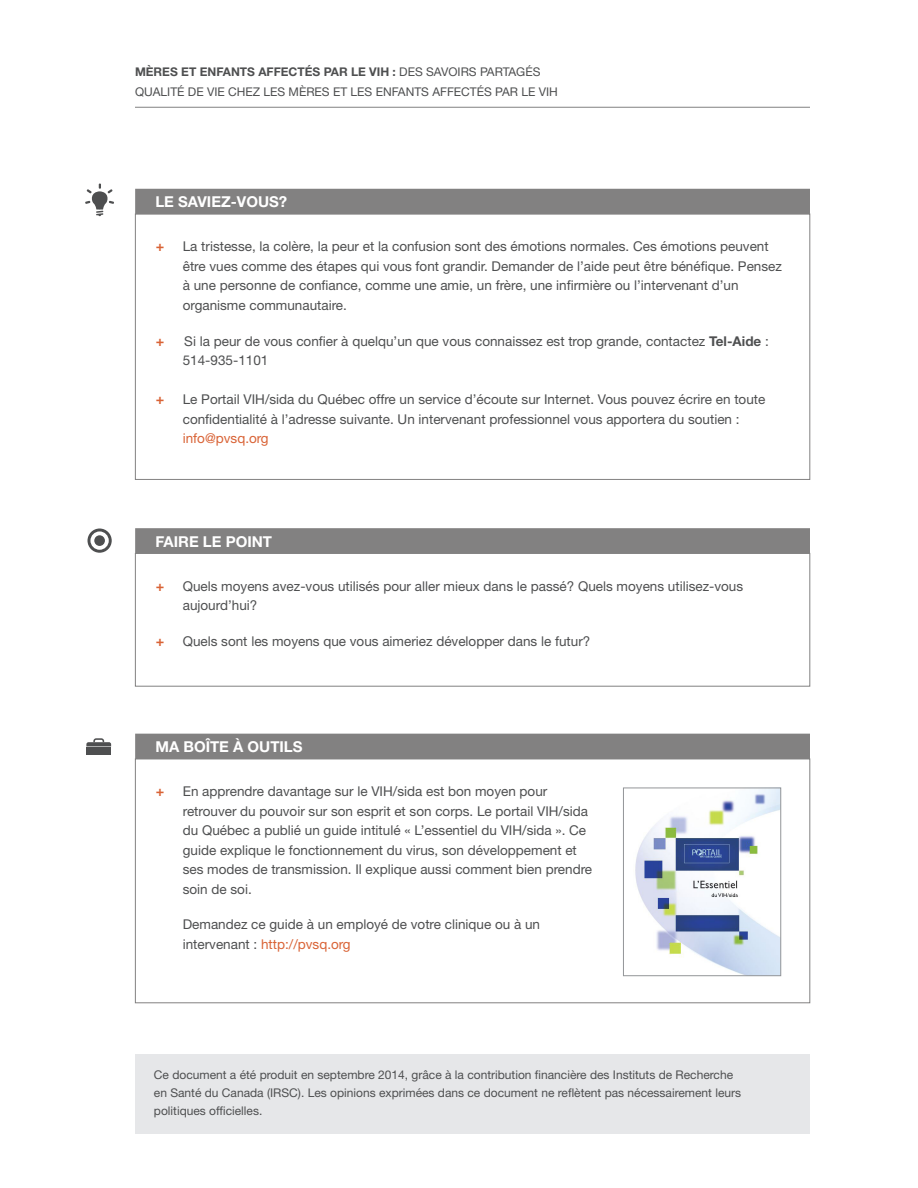
<style>
.page{position:relative;width:918px;height:1188px;background:#fff}
.page>*{position:absolute;margin:0;border:0;box-sizing:border-box;transform-origin:0 0}
.t1{font:700 15px "Helvetica Neue LT Std";color:#fff}
.Texte_courant{font:700 14.25px "Helvetica Neue LT Std";color:#d96336}
.Texte_courant-2{font:13.5px/19.5px "Helvetica Neue LT Std";color:#4e4f50}
.Texte_courant-3{font:13.5px "Helvetica Neue LT Std";color:#d96336}
.t2{font:12px/18px "Helvetica Neue LT Std";color:#4e4f50}
.s1{font-weight:700}
.s2{color:#4e4f50}
</style>
<div class="page">
<hr style="left:135px;top:107px;width:675px;height:1px;background:#828181">
<div style="left:135px;top:214px;width:675px;height:266px;border:1px solid #828181"></div>
<div style="left:135px;top:189px;width:675px;height:25px;background:#828181"></div>
<div style="left:135px;top:528px;width:675px;height:26px;background:#828181"></div>
<svg style="left:85px;top:184px;width:29px;height:32px"></svg>
<div style="left:135px;top:759px;width:675px;height:244px;border:1px solid #828181"></div>
<div style="left:135px;top:734px;width:675px;height:25px;background:#828181"></div>
<div style="left:86px;top:747px;width:25px;height:8px;background:#4e4f50"></div>
<svg style="left:86px;top:738px;width:25px;height:8px"></svg>
<img style="left:635px;top:790px;width:144px;height:184px">
<div style="left:623px;top:788px;width:158px;height:188px;border:1px solid #939598"></div>
<svg style="left:88px;top:529px;width:24px;height:24px"></svg>
<div style="left:94px;top:535px;width:11px;height:11px;background:#4e4f50;border-radius:50%"></div>
<div style="left:135px;top:1054px;width:675px;height:80px;background:#e6e7e9"></div>
<p class="t2" style="left:135px;top:62px;width:424px;line-height:19.5px"><span class="s1">MÈRES ET ENFANTS AFFECTÉS PAR LE VIH :</span> DES SAVOIRS PARTAGÉS<br>QUALITÉ DE VIE CHEZ LES MÈRES ET LES ENFANTS AFFECTÉS PAR LE VIH</p>
<p class="t1" style="left:155px;top:192px;width:133px">LE SAVIEZ-VOUS?</p>
<p class="Texte_courant" style="left:156px;top:237px;width:10px">+</p>
<p class="Texte_courant-2" style="left:183px;top:237px;width:601px">La tristesse, la colère, la peur et la confusion sont des émotions normales. Ces émotions peuvent être vues comme des étapes qui vous font grandir. Demander de l’aide peut être bénéfique. Pensez à une personne de confiance, comme une amie, un frère, une infirmière ou l’intervenant d’un organisme communautaire.</p>
<p class="Texte_courant" style="left:156px;top:332px;width:10px">+</p>
<p class="Texte_courant-2" style="left:183px;top:331px;width:588px">Si la peur de vous confier à quelqu’un que vous connaissez est trop grande, contactez <span class="s1">Tel-Aide</span> :<br>514-935-1101</p>
<p class="Texte_courant" style="left:156px;top:390px;width:10px">+</p>
<p class="Texte_courant-2" style="left:183px;top:389px;width:584px">Le Portail VIH/sida du Québec offre un service d’écoute sur Internet. Vous pouvez écrire en toute confidentialité à l’adresse suivante. Un intervenant professionnel vous apportera du soutien :</p>
<p class="Texte_courant-3" style="left:183px;top:430px;width:87px">info@pvsq.org</p>
<p class="t1" style="left:155px;top:532px;width:118px">FAIRE LE POINT</p>
<p class="Texte_courant" style="left:156px;top:577px;width:10px">+</p>
<p class="Texte_courant-2" style="left:183px;top:576px;width:562px">Quels moyens avez-vous utilisés pour aller mieux dans le passé? Quels moyens utilisez-vous aujourd’hui?</p>
<p class="Texte_courant" style="left:156px;top:632px;width:10px">+</p>
<p class="Texte_courant-2" style="left:183px;top:631px;width:409px">Quels sont les moyens que vous aimeriez développer dans le futur?</p>
<p class="t1" style="left:155px;top:737px;width:149px">MA BOÎTE À OUTILS</p>
<p class="Texte_courant" style="left:156px;top:782px;width:10px">+</p>
<p class="Texte_courant-2" style="left:183px;top:781px;width:411px">En apprendre davantage sur le VIH/sida est bon moyen pour retrouver du pouvoir sur son esprit et son corps. Le portail VIH/sida du Québec a publié un guide intitulé « L’essentiel du VIH/sida ». Ce guide explique le fonctionnement du virus, son développement et ses modes de transmission. Il explique aussi comment bien prendre soin de soi.</p>
<p class="Texte_courant-2" style="left:183px;top:915px;width:359px">Demandez ce guide à un employé de votre clinique ou à un</p>
<p class="Texte_courant-3" style="left:183px;top:936px;width:169px"><span class="s2">intervenant :</span> http://pvsq.org</p>
<p class="t2" style="left:154px;top:1065px;width:589px">Ce document a été produit en septembre 2014, grâce à la contribution financière des Instituts de Recherche en Santé du Canada (IRSC). Les opinions exprimées dans ce document ne reflètent pas nécessairement leurs politiques officielles.</p>
</div>
